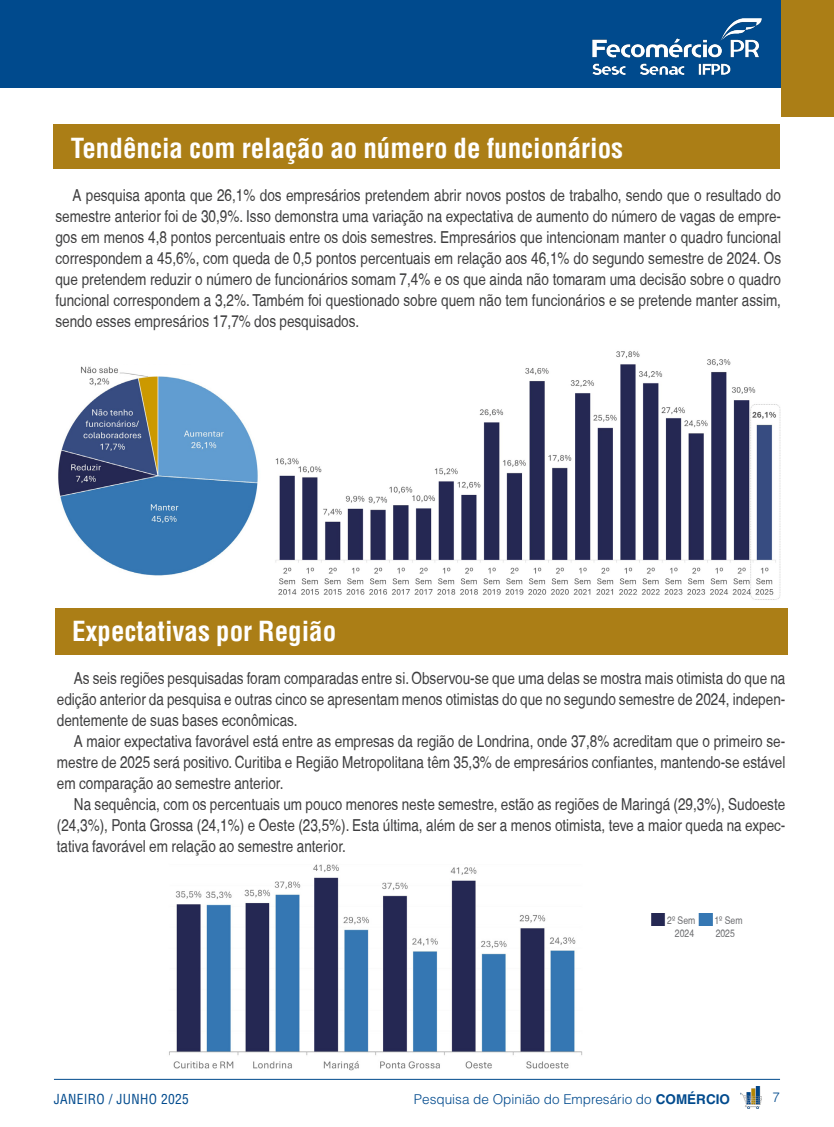
<style>
.page{position:relative;width:834px;height:1127px;background:#fff}
.page>*{position:absolute;margin:0;border:0;box-sizing:border-box;transform-origin:0 0}
.titulo_TOPICOS{font:700 condensed 27px "Helvetica LT Std";color:#fff}
.texto_sem_espaço{font:condensed 16.5px/21px "Helvetica";color:#3e3e3f;text-align:justify}
.t1{font:300 13.5px "Helvetica LT Std";color:#004a8d}
.t2{font:condensed 13.5px "Helvetica LT Std";letter-spacing:.025em;color:#004a8d}
.t3{font:condensed 10.5px "Helvetica";color:#6c6d70}
.s1{font-weight:700}
</style>
<div class="page">
<div style="left:0;top:0;width:781px;height:87px;background:#004a8d"></div>
<hr style="left:54px;top:1079px;width:725px;height:1px;background:#004a8d">
<img style="left:740px;top:1086px;width:21px;height:22px">
<div style="left:781px;top:0;width:52px;height:117px;background:#ab7e16"></div>
<img style="left:592px;top:18px;width:170px;height:57px">
<div style="left:54px;top:124px;width:725px;height:45px;background:#ab7e16"></div>
<div style="left:55px;top:607px;width:732px;height:47px;background:#ab7e16"></div>
<img style="left:58px;top:366px;width:200px;height:210px">
<img style="left:169px;top:864px;width:414px;height:207px">
<img style="left:651px;top:913px;width:14px;height:12px">
<img style="left:698px;top:913px;width:14px;height:12px">
<img style="left:275px;top:351px;width:506px;height:249px">
<p class="titulo_TOPICOS" style="left:71px;top:131px;width:553px">Tendência com relação ao número de funcionários</p>
<p class="texto_sem_espaço" style="left:55px;top:185px;width:727px;text-indent:17px">A pesquisa aponta que 26,1% dos empresários pretendem abrir novos postos de trabalho, sendo que o resultado do semestre anterior foi de 30,9%. Isso demonstra uma variação na expectativa de aumento do número de vagas de empre&shy;gos em menos 4,8 pontos percentuais entre os dois semestres. Empresários que intencionam manter o quadro funcional correspondem a 45,6%, com queda de 0,5 pontos percentuais em relação aos 46,1% do segundo semestre de 2024. Os que pretendem reduzir o número de funcionários somam 7,4% e os que ainda não tomaram uma decisão sobre o quadro funcional correspondem a 3,2%. Também foi questionado sobre quem não tem funcionários e se pretende manter assim, sendo esses empresários 17,7% dos pesquisados.</p>
<p class="titulo_TOPICOS" style="left:72px;top:614px;width:266px">Expectativas por Região</p>
<p class="texto_sem_espaço" style="left:57px;top:668px;width:730px;text-indent:17px">As seis regiões pesquisadas foram comparadas entre si. Observou-se que uma delas se mostra mais otimista do que na edição anterior da pesquisa e outras cinco se apresentam menos otimistas do que no segundo semestre de 2024, indepen&shy;dentemente de suas bases econômicas.</p>
<p class="texto_sem_espaço" style="left:57px;top:731px;width:730px;text-indent:17px">A maior expectativa favorável está entre as empresas da região de Londrina, onde 37,8% acreditam que o primeiro se&shy;mestre de 2025 será positivo. Curitiba e Região Metropolitana têm 35,3% de empresários confiantes, mantendo-se estável em comparação ao semestre anterior.</p>
<p class="texto_sem_espaço" style="left:57px;top:794px;width:729px;text-indent:17px">Na sequência, com os percentuais um pouco menores neste semestre, estão as regiões de Maringá (29,3%), Sudoeste (24,3%), Ponta Grossa (24,1%) e Oeste (23,5%). Esta última, além de ser a menos otimista, teve a maior queda na expec&shy;tativa favorável em relação ao semestre anterior.</p>
<p class="t3" style="left:667px;top:914px;width:30px">2º Sem</p>
<p class="t3" style="left:714px;top:914px;width:30px">1º Sem</p>
<p class="t3" style="left:674px;top:928px;width:21px">2024</p>
<p class="t3" style="left:715px;top:928px;width:21px">2025</p>
<p class="t2" style="left:54px;top:1091px;width:137px">JANEIRO / JUNHO 2025</p>
<p class="t1" style="left:414px;top:1090px;width:317px">Pesquisa de Opinião do Empresário do <span class="s1">COMÉRCIO</span></p>
<p class="t1" style="left:772px;top:1089px;width:9px">7</p>
</div>
